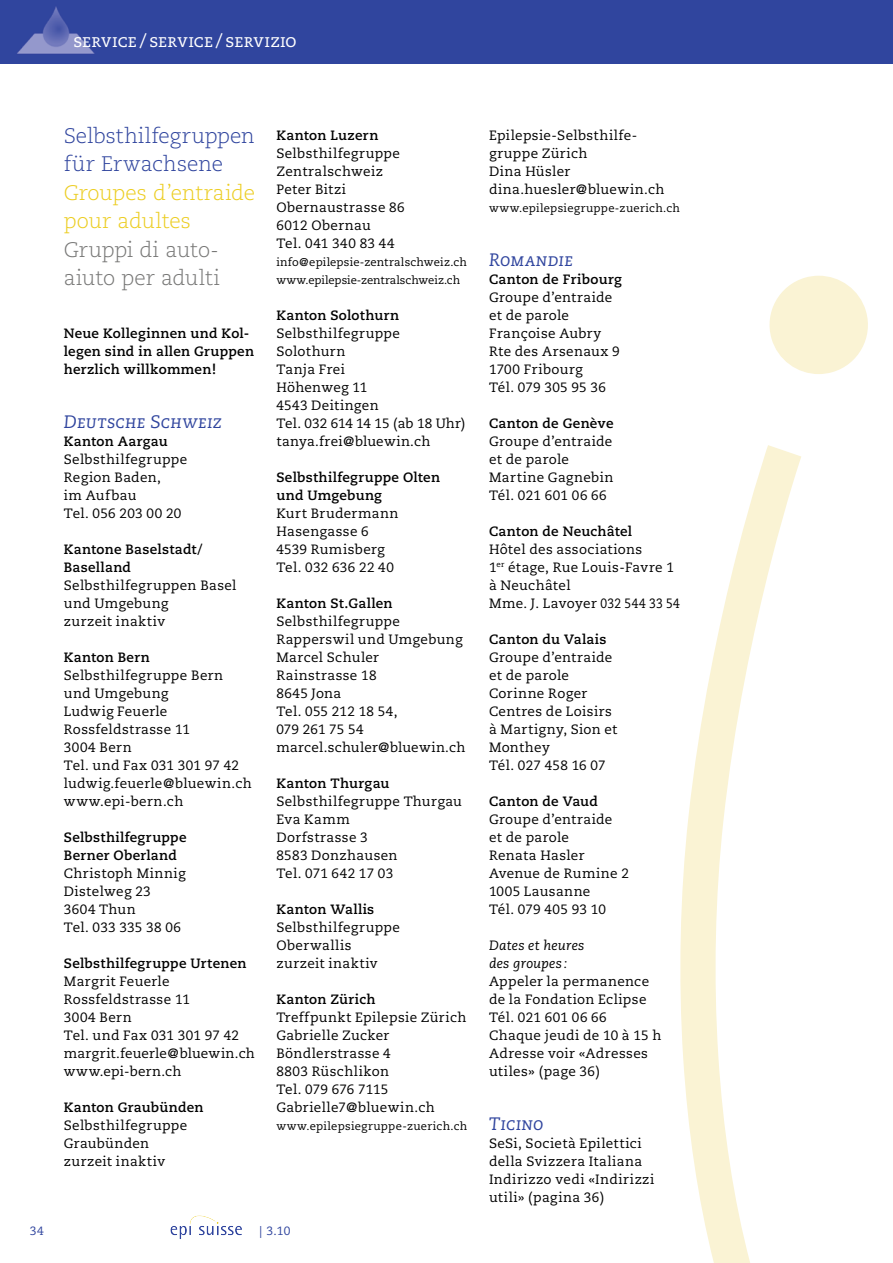
<style>
.page{position:relative;width:893px;height:1263px;background:#fff}
.page>*{position:absolute;margin:0;border:0;box-sizing:border-box;transform-origin:0 0}
.t1{font:300 21px/28.5px "Caecilia";color:#30459e}
.t2{font:300 21px/28.5px "Caecilia";color:#eccd21}
.t3{font:300 21px/28.5px "Caecilia";letter-spacing:-.005em;color:#777776}
.t4{font:18px "Caecilia Italic SC";letter-spacing:.015em;color:#30459e}
.t5{font:18px "Caecilia Roman SC";color:#fff}
.t6{font:13.5px/18px "Caecilia";letter-spacing:.025em;color:#000}
.t7{font:700 13.5px/18px "Caecilia";letter-spacing:.02em;color:#000}
.t8{font:italic 13.5px/18px "Caecilia";letter-spacing:.02em;color:#000}
.t9{font:12px "Caecilia";color:#30459e}
.t10{font:11.25px/18px "Caecilia";letter-spacing:.02em;color:#000}
</style>
<div class="page">
<div style="left:0;top:0;width:893px;height:63px;background:#30459e"></div>
<img style="left:17px;top:6px;width:78px;height:48px">
<svg style="left:680px;top:445px;width:121px;height:818px"></svg>
<svg style="left:769px;top:276px;width:99px;height:98px"></svg>
<svg style="left:170px;top:1215px;width:72px;height:24px"></svg>
<h2 class="t5" style="left:73px;top:30px;width:225px">service / service / servizio</h2>
<h1 class="t1" style="left:64px;top:122px;width:193px">Selbsthilfegruppen für Erwachsene</h1>
<h1 class="t2" style="left:64px;top:179px;width:193px">Groupes d’entraide pour adultes</h1>
<h1 class="t3" style="left:64px;top:236px;width:158px">Gruppi di auto&shy;aiuto per adulti</h1>
<p class="t7" style="left:64px;top:324px;width:192px">Neue Kolleginnen und Kol&shy;legen sind in allen Gruppen herzlich willkommen!</p>
<h2 class="t4" style="left:64px;top:411px;width:160px">Deutsche Schweiz</h2>
<p class="t7" style="left:64px;top:432px;width:106px">Kanton Aargau</p>
<p class="t6" style="left:64px;top:450px;width:125px">Selbsthilfegruppe<br>Region Baden,<br>im Aufbau<br>Tel. 056 203 00 20</p>
<p class="t7" style="left:64px;top:540px;width:140px">Kantone Baselstadt/<br>Baselland</p>
<p class="t6" style="left:64px;top:576px;width:174px">Selbsthilfegruppen Basel und Umgebung<br>zurzeit inaktiv</p>
<p class="t7" style="left:64px;top:648px;width:87px">Kanton Bern</p>
<p class="t6" style="left:64px;top:666px;width:190px">Selbsthilfegruppe Bern und Umgebung<br>Ludwig Feuerle<br>Rossfeldstrasse 11<br>3004 Bern<br>Tel. und Fax 031 301 97 42 ludwig.feuerle@bluewin.ch www.epi-bern.ch</p>
<p class="t7" style="left:64px;top:828px;width:124px">Selbsthilfegruppe<br>Berner Oberland</p>
<p class="t6" style="left:64px;top:864px;width:123px">Christoph Minnig<br>Distelweg 23<br>3604 Thun<br>Tel. 033 335 38 06</p>
<p class="t7" style="left:64px;top:954px;width:184px">Selbsthilfegruppe Urtenen</p>
<p class="t6" style="left:64px;top:972px;width:193px">Margrit Feuerle<br>Rossfeldstrasse 11<br>3004 Bern<br>Tel. und Fax 031 301 97 42 margrit.feuerle@bluewin.ch www.epi-bern.ch</p>
<p class="t7" style="left:64px;top:1098px;width:141px">Kanton Graubünden</p>
<p class="t6" style="left:64px;top:1116px;width:125px">Selbsthilfegruppe<br>Graubünden zurzeit inaktiv</p>
<p class="t7" style="left:276px;top:127px;width:103px">Kanton Luzern</p>
<p class="t6" style="left:276px;top:145px;width:130px">Selbsthilfegruppe<br>Zentralschweiz<br>Peter Bitzi<br>Obernaustrasse 86<br>6012 Obernau<br>Tel. 041 340 83 44</p>
<p class="t10" style="left:276px;top:253px;width:192px">info@epilepsie-zentralschweiz.ch www.epilepsie-zentralschweiz.ch</p>
<p class="t7" style="left:276px;top:307px;width:124px">Kanton Solothurn</p>
<p class="t6" style="left:276px;top:325px;width:191px">Selbsthilfegruppe<br>Solothurn<br>Tanja Frei<br>Höhenweg 11<br>4543 Deitingen<br>Tel. 032 614 14 15 (ab 18 Uhr) tanya.frei@bluewin.ch</p>
<p class="t7" style="left:276px;top:469px;width:165px">Selbsthilfegruppe Olten und Umgebung</p>
<p class="t6" style="left:276px;top:505px;width:124px">Kurt Brudermann<br>Hasengasse 6<br>4539 Rumisberg<br>Tel. 032 636 22 40</p>
<p class="t7" style="left:276px;top:595px;width:118px">Kanton St.Gallen</p>
<p class="t6" style="left:276px;top:613px;width:190px">Selbsthilfegruppe<br>Rapperswil und Umgebung<br>Marcel Schuler<br>Rainstrasse 18<br>8645 Jona<br>Tel. 055 212 18 54,<br>079 261 75 54 marcel.schuler@bluewin.ch</p>
<p class="t7" style="left:276px;top:775px;width:115px">Kanton Thurgau</p>
<p class="t6" style="left:276px;top:793px;width:187px">Selbsthilfegruppe Thurgau<br>Eva Kamm<br>Dorfstrasse 3<br>8583 Donzhausen<br>Tel. 071 642 17 03</p>
<p class="t7" style="left:276px;top:901px;width:99px">Kanton Wallis</p>
<p class="t6" style="left:276px;top:919px;width:125px">Selbsthilfegruppe<br>Oberwallis zurzeit inaktiv</p>
<p class="t7" style="left:276px;top:991px;width:100px">Kanton Zürich</p>
<p class="t6" style="left:276px;top:1009px;width:192px">Treffpunkt Epilepsie Zürich<br>Gabrielle Zucker<br>Böndlerstrasse 4<br>8803 Rüschlikon<br>Tel. 079 676 7115<br>Gabrielle7@bluewin.ch</p>
<p class="t10" style="left:276px;top:1117px;width:192px">www.epilepsiegruppe-zuerich.ch</p>
<p class="t9" style="left:30px;top:1224px;width:16px">34</p>
<p class="t9" style="left:259px;top:1224px;width:33px">| 3.10</p>
<p class="t6" style="left:489px;top:126px;width:177px">Epilepsie-Selbsthilfe&shy;gruppe Zürich<br>Dina Hüsler dina.huesler@bluewin.ch</p>
<p class="t10" style="left:489px;top:199px;width:192px">www.epilepsiegruppe-zuerich.ch</p>
<h2 class="t4" style="left:489px;top:249px;width:86px">Romandie</h2>
<p class="t7" style="left:489px;top:270px;width:134px">Canton de Fribourg</p>
<p class="t6" style="left:489px;top:288px;width:132px">Groupe d’entraide et de parole<br>Françoise Aubry<br>Rte des Arsenaux 9<br>1700 Fribourg<br>Tél. 079 305 95 36</p>
<p class="t7" style="left:489px;top:414px;width:126px">Canton de Genève</p>
<p class="t6" style="left:489px;top:432px;width:126px">Groupe d’entraide et de parole<br>Martine Gagnebin<br>Tél. 021 601 06 66</p>
<p class="t7" style="left:489px;top:522px;width:145px">Canton de Neuchâtel</p>
<p class="t6" style="left:489px;top:540px;width:192px">Hôtel des associations<br>1<sup>er</sup> étage, Rue Louis-Favre 1 à Neuchâtel<br>Mme. J. Lavoyer 032 544 33 54</p>
<p class="t7" style="left:489px;top:630px;width:119px">Canton du Valais</p>
<p class="t6" style="left:489px;top:648px;width:130px">Groupe d’entraide et de parole<br>Corinne Roger<br>Centres de Loisirs à Martigny, Sion et<br>Monthey<br>Tél. 027 458 16 07</p>
<p class="t7" style="left:489px;top:792px;width:110px">Canton de Vaud</p>
<p class="t6" style="left:489px;top:810px;width:141px">Groupe d’entraide et de parole<br>Renata Hasler<br>Avenue de Rumine 2<br>1005 Lausanne<br>Tél. 079 405 93 10</p>
<p class="t8" style="left:489px;top:936px;width:97px">Dates et heures des groupes:</p>
<p class="t6" style="left:489px;top:972px;width:174px">Appeler la permanence de la Fondation Eclipse<br>Tél. 021 601 06 66<br>Chaque jeudi de 10 à 15 h<br>Adresse voir «Adresses utiles» (page 36)</p>
<h2 class="t4" style="left:489px;top:1113px;width:56px">Ticino</h2>
<p class="t6" style="left:489px;top:1134px;width:167px">SeSi, Società Epilettici della Svizzera Italiana<br>Indirizzo vedi «Indirizzi utili» (pagina 36)</p>
</div>
